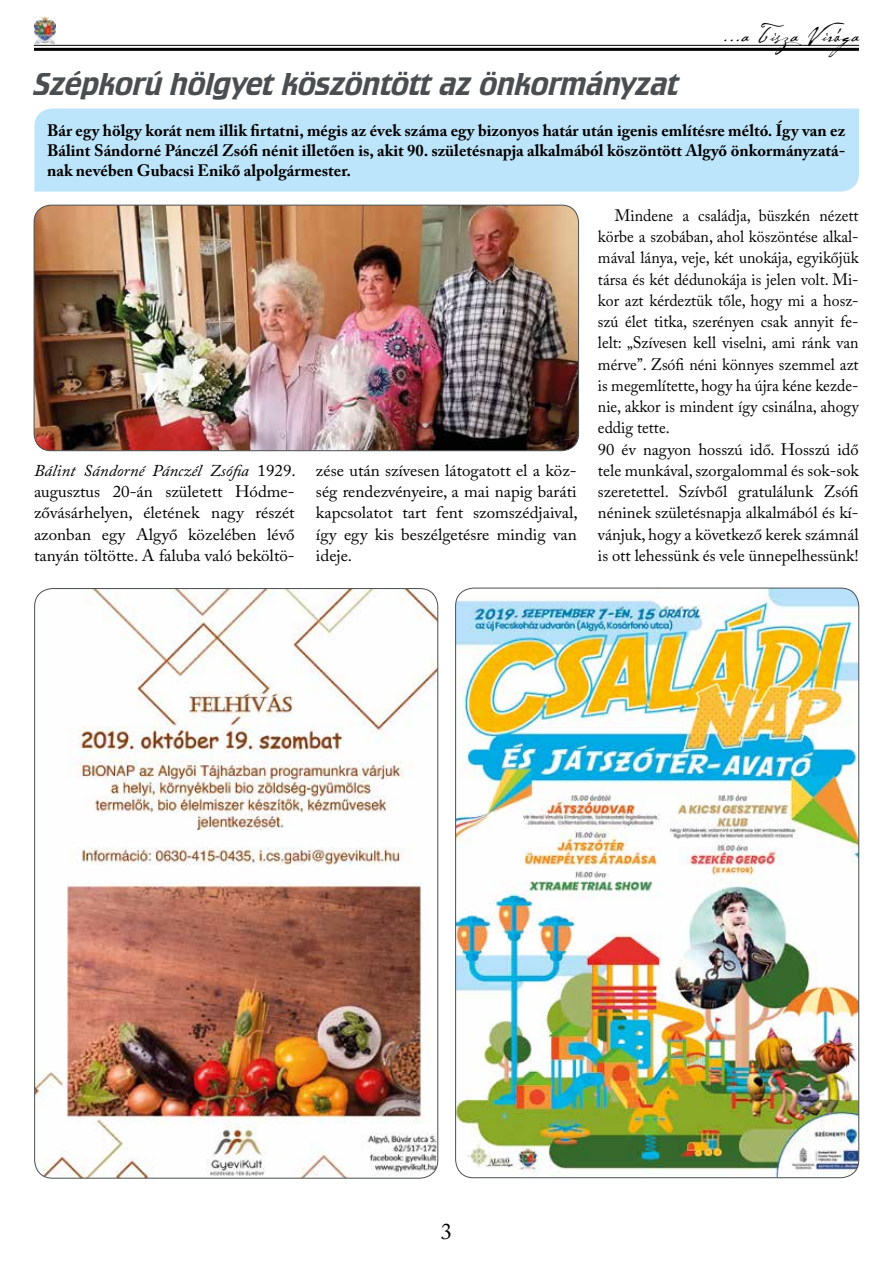
<style>
.page{position:relative;width:893px;height:1263px;background:#fff}
.page>*{position:absolute;margin:0;border:0;box-sizing:border-box;transform-origin:0 0}
.t1{font:33px "Crillee TOT";color:#4b4e51}
.t2{font:24px "Cezanne";letter-spacing:.04em;color:#000}
.t3{font:22.5px "Adobe Caslon Pro";color:#000}
.t4{font:16.5px/21.3px "Adobe Caslon Pro";color:#000;scale:.96 1}
.t5{font:16.5px/21.3px "Adobe Caslon Pro";color:#000;text-align:justify}
.t6{font:700 16.5px/19.8px "Adobe Caslon Pro";color:#000;text-align:justify}
.s1{font-style:italic}
</style>
<div class="page">
<hr style="left:34px;top:45px;width:825px;height:1px;background:#000">
<hr style="left:34px;top:48px;width:825px;height:3px;background:#000">
<img style="left:34px;top:17px;width:21px;height:26px">
<div style="left:34px;top:109px;width:825px;height:83px;background:#bce4fa"></div>
<img style="left:34px;top:205px;width:545px;height:246px">
<div style="left:34px;top:205px;width:545px;height:246px;border:1px solid #4b4e51;border-radius:17px"></div>
<img style="left:35px;top:589px;width:403px;height:589px">
<img style="left:456px;top:588px;width:403px;height:590px">
<h1 class="t1" style="left:34px;top:65px;width:646px">Szépkorú hölgyet köszöntött az önkormányzat</h1>
<h2 class="t2" style="left:723px;top:19px;width:143px">...a Tisza Virága</h2>
<p class="t6" style="left:47px;top:121px;width:800px">Bár egy hölgy korát nem illik firtatni, mégis az évek száma egy bizonyos határ után igenis említésre méltó. Így van ez Bálint Sándorné Pánczél Zsófi nénit illetően is, akit 90. születésnapja alkalmából köszöntött Algyő önkormányzatá&shy;nak nevében Gubacsi Enikő alpolgármester.</p>
<p class="t5" style="left:34px;top:460px;width:263px"><span class="s1">Bálint Sándorné Pánczél Zsófia</span> 1929. augusztus 20-án született Hódme&shy;zővásárhelyen, életének nagy részét azonban egy Algyő közelében lévő tanyán töltötte. A faluba való beköltö-</p>
<p class="t5" style="left:316px;top:460px;width:263px">zése után szívesen látogatott el a köz&shy;ség rendezvényeire, a mai napig baráti kapcsolatot tart fent szomszédjaival, így egy kis beszélgetésre mindig van ideje.</p>
<p class="t4" style="left:598px;top:205px;width:273px;text-indent:17px">Mindene a családja, büszkén nézett körbe a szobában, ahol köszöntése alkal&shy;mával lánya, veje, két unokája, egyikőjük társa és két dédunokája is jelen volt. Mi&shy;kor azt kérdeztük tőle, hogy mi a hos - szú élet titka, szerényen csak annyit fe&shy;lelt: „Szívesen kell viselni, ami ránk van mérve”. Zsófi néni könnyes szemmel azt is megemlítette, hogy ha újra kéne kezde&shy;nie, akkor is mindent így csinálna, ahogy eddig tette.<br>90 év nagyon hosszú idő. Hosszú idő tele munkával, szorgalommal és sok-sok szeretettel. Szívből gratulálunk Zsófi néninek születésnapja alkalmából és kí&shy;vánjuk, hogy a következő kerek számnál is ott lehessünk és vele ünnepelhessünk!</p>
<h3 class="t3" style="left:441px;top:1218px;width:13px">3</h3>
</div>
